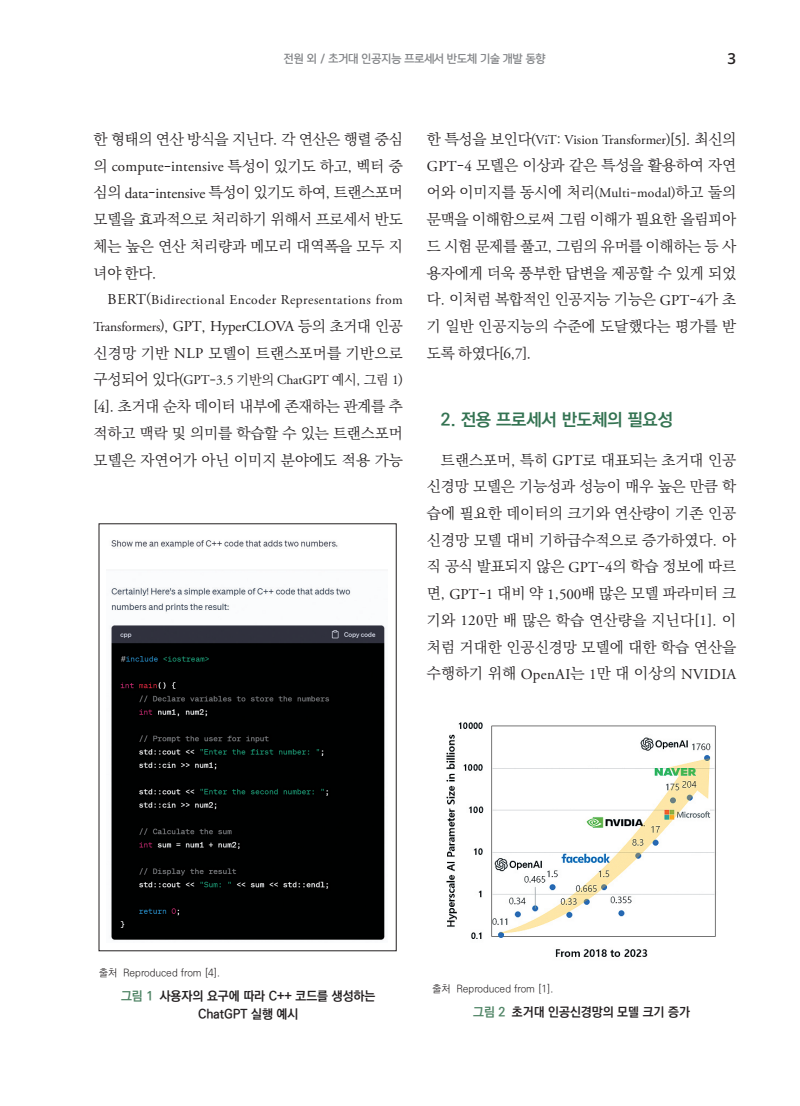
<style>
.page{position:relative;width:800px;height:1106px;background:#fff}
.page>*{position:absolute;margin:0;border:0;box-sizing:border-box;transform-origin:0 0}
._1{font:17.25px "Ko Pub World Dotum PB";letter-spacing:-.01em;color:#347352}
._2단본문{font:15px/26.7px "Ko Pub World Batang PL";letter-spacing:-.01em;color:#231f20;text-align:justify}
._2단본문-2{font:15px/26.7px "Ko Pub World Batang PL";letter-spacing:.015em;color:#231f20}
.t1{font:600 15px "Open Sans";color:#231f20}
._2단본문-3{font:13.5px "Adobe Garamond Pro";letter-spacing:.035em;color:#231f20}
._2단본문-4{font:13.5px "Adobe Garamond Pro";color:#231f20}
._2단본문-5{font:13.5px "Adobe Garamond Pro";letter-spacing:-.015em;color:#231f20}
.캡션{font:12.75px/18px "Ko Pub World Dotum PB";color:#231f20;text-align:center}
.t2{font:10.95px "paybooc OTF Bold";color:#848689}
.캡션출처{font:10.2px "Ko Pub World Dotum PL";color:#231f20}
.s1{font-family:"Adobe Garamond Pro"}
.s2{font-size:15px}
.s3{font-family:"Ko Pub World Batang PL"}
.s4{font-family:"Adobe Garamond Pro";font-size:13.5px}
.s5{font-size:13.5px}
.s6{font-family:"Ko Pub World Batang PL";font-size:15px}
.s7{color:#4f8465}
</style>
<div class="page">
<img style="left:111px;top:540px;width:274px;height:400px">
<img style="left:446px;top:722px;width:270px;height:235px">
<p class="t2" style="left:284px;top:52px;width:263px">전원 외 / 초거대 인공지능 프로세서 반도체 기술 개발 동향</p>
<p class="t1" style="left:727px;top:48px;width:10px">3</p>
<p class="_2단본문" style="left:94px;top:126px;width:310px">한 형태의 연산 방식을 지닌다. 각 연산은 행렬 중심 의 <span class="s1">compute</span>-<span class="s1">intensive</span> 특성이 있기도 하고, 벡터 중 심의 <span class="s1">data</span>-<span class="s1">intensive</span> 특성이 있기도 하여, 트랜스포머 모델을 효과적으로 처리하기 위해서 프로세서 반도 체는 높은 연산 처리량과 메모리 대역폭을 모두 지 녀야 한다.</p>
<p class="_2단본문-3" style="left:108px;top:291px;width:296px"><span class="s2">BERT</span><span class="s3">(</span>Bidirectional Encoder Representations from</p>
<p class="_2단본문-2" style="left:94px;top:313px;width:310px"><span class="s4">Transformers</span><span class="s5">)</span>, <span class="s1">GPT</span>, <span class="s1">HyperCLOVA</span> 등의 초거대 인공 신경망 기반 <span class="s1">NLP</span> 모델이 트랜스포머를 기반으로</p>
<p class="_2단본문-5" style="left:94px;top:372px;width:310px"><span class="s6">구성되어 있다</span><span class="s3">(</span>GPT<span class="s3">-</span>3<span class="s3">.</span>5 <span class="s3">기반의</span> ChatGPT <span class="s3">예시, 그림</span> 1<span class="s3">)</span></p>
<p class="_2단본문" style="left:94px;top:393px;width:310px">[<span class="s1">4</span>]. 초거대 순차 데이터 내부에 존재하는 관계를 추 적하고 맥락 및 의미를 학습할 수 있는 트랜스포머 모델은 자연어가 아닌 이미지 분야에도 적용 가능</p>
<p class="_2단본문-4" style="left:427px;top:132px;width:310px"><span class="s6">한 특성을 보인다</span><span class="s3">(</span>ViT<span class="s3">:</span> Vision Transformer<span class="s3">)</span><span class="s6">[</span><span class="s2">5</span><span class="s6">]. 최신의</span></p>
<p class="_2단본문" style="left:427px;top:153px;width:310px"><span class="s1">GPT</span>-<span class="s1">4</span> 모델은 이상과 같은 특성을 활용하여 자연 어와 이미지를 동시에 처리<span class="s5">(</span><span class="s4">Multi</span><span class="s5">-</span><span class="s4">modal</span><span class="s5">)</span>하고 둘의 문맥을 이해함으로써 그림 이해가 필요한 올림피아 드 시험 문제를 풀고, 그림의 유머를 이해하는 등 사 용자에게 더욱 풍부한 답변을 제공할 수 있게 되었 다. 이처럼 복합적인 인공지능 기능은 <span class="s1">GPT</span>-<span class="s1">4</span>가 초 기 일반 인공지능의 수준에 도달했다는 평가를 받 도록 하였다[<span class="s1">6</span>,<span class="s1">7</span>].</p>
<p class="_1" style="left:441px;top:407px;width:233px">2. 전용 프로세서 반도체의 필요성</p>
<p class="_2단본문" style="left:427px;top:447px;width:311px;text-indent:14px">트랜스포머, 특히 <span class="s1">GPT</span>로 대표되는 초거대 인공 신경망 모델은 기능성과 성능이 매우 높은 만큼 학 습에 필요한 데이터의 크기와 연산량이 기존 인공 신경망 모델 대비 기하급수적으로 증가하였다. 아 직 공식 발표되지 않은 <span class="s1">GPT</span>-<span class="s1">4</span>의 학습 정보에 따르 면, <span class="s1">GPT</span>-<span class="s1">1</span> 대비 약 <span class="s1">1</span>,<span class="s1">500</span>배 많은 모델 파라미터 크 기와 <span class="s1">120</span>만 배 많은 학습 연산량을 지닌다[<span class="s1">1</span>]. 이 처럼 거대한 인공신경망 모델에 대한 학습 연산을 수행하기 위해 <span class="s1">OpenAI</span>는 <span class="s1">1</span>만 대 이상의 <span class="s1">NVIDIA</span></p>
<p class="캡션출처" style="left:99px;top:966px;width:122px">출처 Reproduced from [4].</p>
<p class="캡션" style="left:121px;top:987px;width:256px"><span class="s7">그림 1</span> 사용자의 요구에 따라 C++ 코드를 생성하는<br>ChatGPT 실행 예시</p>
<p class="캡션출처" style="left:432px;top:982px;width:122px">출처 Reproduced from [1].</p>
<p class="캡션" style="left:473px;top:1003px;width:218px"><span class="s7">그림 2</span> 초거대 인공신경망의 모델 크기 증가</p>
</div>
